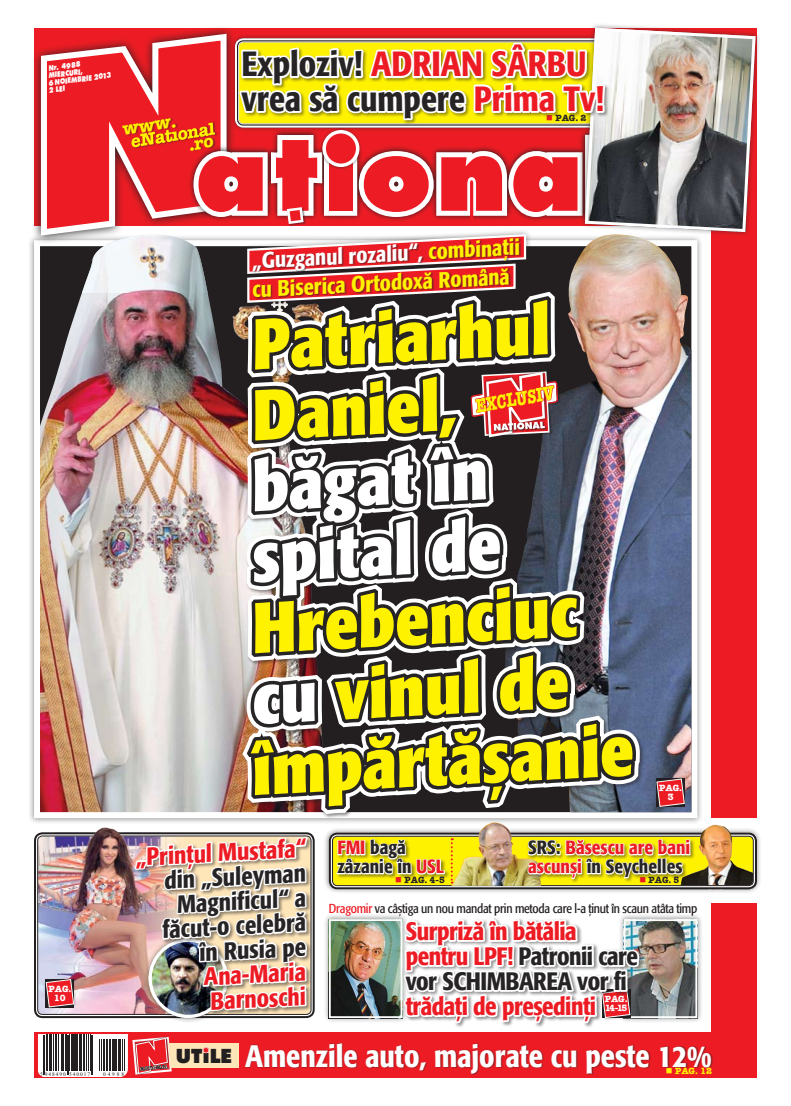
<style>
.page{position:relative;width:791px;height:1106px;background:#fff}
.page>*{position:absolute;margin:0;border:0;box-sizing:border-box;transform-origin:0 0}
.t1{font:100.7px "Futura Extra Bold Rom";color:#ed1c24}
.t2{font:700 condensed 70.8px/70.8px "R Formata";color:#fff200}
.t3{font:700 condensed 70.8px/70.8px "R Formata";color:#fff}
.t4{font:500 condensed 34.8px/34.8px "R Formata";color:#272425}
.t5{font:500 condensed 30.9px "R Formata";color:#fff}
.t6{font:500 condensed 25px/25px "R Formata";letter-spacing:-.02em;color:#272425}
.t7{font:500 condensed 25px "R Formata";letter-spacing:-.02em;color:#ed1c24}
.t8{font:500 condensed 24.7px/24.6px "R Formata";color:#272425;text-align:right}
.t9{font:500 condensed 24.7px/24.6px "R Formata";color:#ed1c24}
.t10{font:500 condensed 22.2px/28.9px "R Formata";color:#fff200}
.t11{font:19.4px "American Type Writer Bold Rom";color:#fff200;scale:.73 1}
.t12{font:500 condensed 19px/19px "R Formata";color:#ed1c24}
.t13{font:500 condensed 19px/19px "R Formata";color:#272425}
.t14{font:17.6px "American Type Writer Bold Rom";color:#fff200}
.t15{font:13px "R Formata Condensed";letter-spacing:-.02em;color:#231f20}
.t16{font:9px "American Type Writer Bold Rom";color:#272425}
.t17{font:9px/9px "American Type Writer Bold Rom";color:#fff;text-align:center}
.t18{font:9px "American Type Writer Bold Rom";color:#fff200}
.t19{font:7.3px/7.3px "Futura Extra Bold Rom";color:#fff;scale:.8 1}
.t20{font:5.5px "Times New Roman";letter-spacing:.18em;color:#231f20}
.s1{color:#ed1c24}
.s2{font-size:70.7px}
.s3{color:#fff}
.s4{font-size:19.7px}
.s5{color:#272425}
.s6{font-family:"Futura Extra Bold Rom";font-weight:400;font-stretch:normal;font-size:18.8px;color:#231f20}
</style>
<div class="page">
<div style="left:712px;top:903px;width:45px;height:174px;background:#ed1c24"></div>
<div style="left:323px;top:827px;width:468px;height:102px;background:#231f20;opacity:.5"></div>
<div style="left:618px;top:913px;width:89px;height:114px;background:#231f20;opacity:.5"></div>
<img style="left:692px;top:922px;width:2px;height:93px">
<div style="left:624px;top:919px;width:73px;height:99px;border:2px solid #fff"></div>
<svg style="left:31px;top:28px;width:7px;height:222px"></svg>
<svg style="left:697px;top:242px;width:60px;height:49px;fill:#ed1c24"></svg>
<div style="left:34px;top:1032px;width:723px;height:45px;background:#ed1c24"></div>
<div style="left:245px;top:1042px;width:510px;height:42px;background:#231f20;opacity:.5"></div>
<div style="left:241px;top:291px;width:542px;height:604px;background:#231f20;opacity:.5"></div>
<div style="left:579px;top:22px;width:186px;height:220px;background:#231f20;opacity:.5"></div>
<img style="left:692px;top:26px;width:65px;height:208px">
<div style="left:526px;top:837px;width:202px;height:58px;background:#231f20;opacity:.5"></div>
<img style="left:698px;top:824px;width:34px;height:26px">
<img style="left:38px;top:22px;width:654px;height:1062px">
<p class="t19" style="left:45px;top:65px;width:81px;text-indent:3px;rotate:-7deg">Nr. 4988 miercuri,<br>6 n oiembrie 2013<br>2 LEI</p>
<h3 class="t14" style="left:121px;top:119px;width:56px;rotate:-9deg">www.</h3>
<h3 class="t4" style="left:242px;top:47px;width:364px">Exploziv! <span class="s1">Adrian Sârbu </span>vrea să cumpere <span class="s1">Prima Tv!</span></h3>
<p class="t16" style="left:546px;top:112px;width:42px"><span class="s1">■</span> PAG. 2</p>
<h1 class="t1" style="left:195px;top:111px;width:389px">at<span class="s2">I</span>ona</h1>
<h3 class="t10" style="left:250px;top:247px;width:271px;rotate:-3deg"><span class="s3">„Guzganul rozaliu“,</span> combinaţii cu Biserica Ortodoxă Română</h3>
<h2 class="t2" style="left:246px;top:311px;width:303px;rotate:-3deg">Patriarhul<br>Daniel,</h2>
<h2 class="t3" style="left:246px;top:453px;width:251px;rotate:-3deg">băgat în spital de</h2>
<h3 class="t11" style="left:473px;top:394px;width:111px;rotate:-10deg">EXCLU<span class="s4">SIV</span></h3>
<h2 class="t2" style="left:242px;top:595px;width:384px;rotate:-3deg">Hrebenciuc <span class="s3">cu</span> vinul de împărtăşanie</h2>
<p class="t17" style="left:659px;top:783px;width:24px">PAG.<br>3</p>
<p class="t17" style="left:48px;top:983px;width:24px">PAG.<br>10</p>
<h3 class="t9" style="left:135px;top:845px;width:172px;rotate:-3deg">„Prinţul Mustafa“</h3>
<h3 class="t8" style="left:159px;top:868px;width:148px;rotate:-3deg">din „Suleyman<br>Magnificul“ a făcut-o celebră în Rusia pe</h3>
<h3 class="t9" style="left:203px;top:965px;width:104px;rotate:-3deg">Ana-Maria<br>Barnoschi</h3>
<h3 class="t13" style="left:337px;top:838px;width:108px"><span class="s1">FMI</span> bagă zâzanie în <span class="s1">USL</span></h3>
<h3 class="t12" style="left:528px;top:838px;width:164px"><span class="s5">SRS:</span> Băsescu are bani ascunși <span class="s5">în Seychelles</span></h3>
<p class="t16" style="left:395px;top:873px;width:51px"><span class="s1">■</span> PAG. 4-5</p>
<p class="t16" style="left:639px;top:873px;width:42px"><span class="s1">■</span> PAG. 5</p>
<p class="t15" style="left:329px;top:901px;width:370px"><span class="s1">Dragomir</span> va câștiga un nou mandat prin metoda care l-a ținut în scaun atâta timp</p>
<h3 class="t6" style="left:406px;top:919px;width:234px"><span class="s1">Surpriză în bătălia pentru LPF!</span> Patronii care vor SCHIMBAREA vor fi</h3>
<h3 class="t7" style="left:406px;top:992px;width:192px">trădați de președinți</h3>
<p class="t17" style="left:605px;top:994px;width:24px;text-align:left">PAG.<br>14 -15</p>
<p class="t20" style="left:40px;top:1070px;width:52px">5 948490 540017</p>
<p class="t20" style="left:103px;top:1070px;width:22px">04988</p>
<h3 class="t5" style="left:176px;top:1038px;width:537px"><span class="s6">Utile</span> Amenzile auto, majorate cu peste 12%</h3>
<p class="t18" style="left:666px;top:1065px;width:48px">■ PAG. 12</p>
</div>
